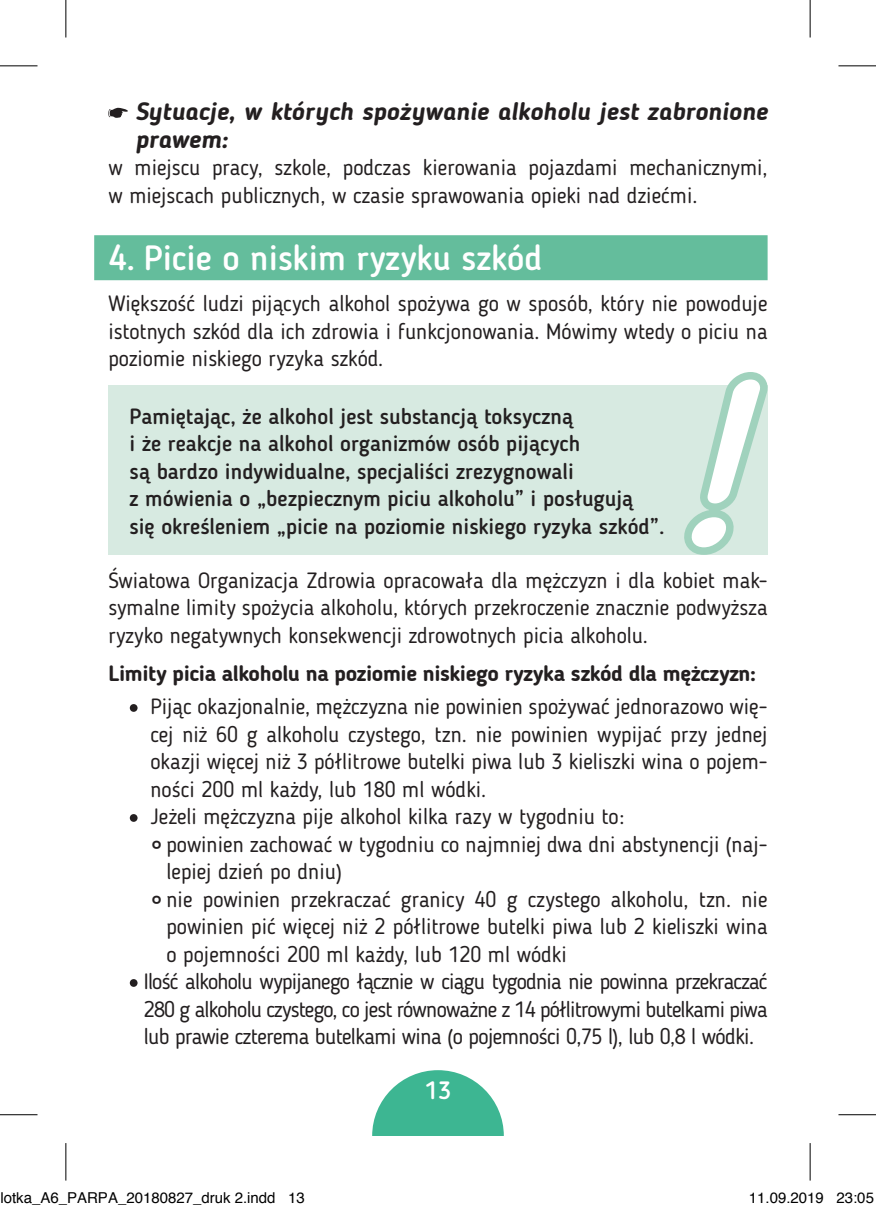
<style>
.page{position:relative;width:876px;height:1211px;background:#fff}
.page>*{position:absolute;margin:0;border:0;box-sizing:border-box;transform-origin:0 0}
.t1{font:500 35px "Blogger Sans";color:#fff}
._4level_italic_witho{font:italic 700 25px/27.5px "Blogger Sans";color:#231f20}
.t2{font:500 25px "Blogger Sans";color:#fff}
._1level{font:22px/27.5px "Blogger Sans";color:#231f20;text-align:justify}
.ramkowy{font:500 22px/27.5px "Blogger Sans";color:#231f20}
._1level-2{font:700 22px "Blogger Sans";letter-spacing:-.02em;color:#231f20}
.t3{font:15px "Helvetica";color:#000}
.s1{font-size:50px}
.s2{font-size:30px}
</style>
<div class="page">
<svg style="left:372px;top:1070px;width:132px;height:66px"></svg>
<div style="left:94px;top:235px;width:673px;height:45px;background:#64bd9c"></div>
<svg style="left:108px;top:108px;width:20px;height:10px"></svg>
<div style="left:108px;top:386px;width:659px;height:169px;background:#d7eae1"></div>
<svg style="left:678px;top:372px;width:90px;height:183px"></svg>
<svg style="left:809px;top:0;width:1px;height:37px"></svg>
<svg style="left:809px;top:1143px;width:1px;height:38px"></svg>
<hr style="left:0;top:65px;width:38px;height:1px;background:#000">
<hr style="left:838px;top:65px;width:38px;height:1px;background:#000">
<hr style="left:0;top:1114px;width:38px;height:1px;background:#000">
<hr style="left:838px;top:1114px;width:38px;height:1px;background:#000">
<hr style="left:65px;top:0;width:1px;height:37px;background:#000">
<hr style="left:65px;top:1143px;width:1px;height:38px;background:#000">
<hr style="left:810px;top:0;width:1px;height:37px;background:#000">
<hr style="left:810px;top:1143px;width:1px;height:38px;background:#000">
<p class="_4level_italic_witho" style="left:135px;top:98px;width:634px">Sytuacje, w których spożywanie alkoholu jest zabronione prawem:</p>
<p class="_1level" style="left:108px;top:154px;width:661px">w miejscu pracy, szkole, podczas kierowania pojazdami mechanicznymi, w miejscach publicznych, w czasie sprawowania opieki nad dziećmi.</p>
<p class="t1" style="left:108px;top:236px;width:436px">4. Picie o niskim ryzyku szkód</p>
<p class="_1level" style="left:108px;top:290px;width:661px">Większość ludzi pijących alkohol spożywa go w sposób, który nie powoduje istotnych szkód dla ich zdrowia i funkcjonowania. Mówimy wtedy o piciu na poziomie niskiego ryzyka szkód.</p>
<p class="ramkowy" style="left:130px;top:402px;width:536px">Pamiętając, że alkohol jest substancją toksyczną<br>i że reakcje na alkohol organizmów osób pijących<br>są bardzo indywidualne, specjaliści zrezygnowali<br>z mówienia o „bezpiecznym piciu alkoholu” i posługują<br>się określeniem „picie na poziomie niskiego ryzyka szkód”.</p>
<p class="_1level" style="left:108px;top:566px;width:661px">Światowa Organizacja Zdrowia opracowała dla mężczyzn i dla kobiet mak&shy;symalne limity spożycia alkoholu, których przekroczenie znacznie podwyższa ryzyko negatywnych konsekwencji zdrowotnych picia alkoholu.</p>
<p class="_1level-2" style="left:108px;top:660px;width:649px">Limity picia alkoholu na poziomie niskiego ryzyka szkód dla mężczyzn:</p>
<p class="_1level" style="left:150px;top:693px;width:619px;text-indent:-24px"><span class="s1">•</span> Pijąc okazjonalnie, mężczyzna nie powinien spożywać jednorazowo wię&shy;cej niż 60 g alkoholu czystego, tzn. nie powinien wypijać przy jednej okazji więcej niż 3 półlitrowe butelki piwa lub 3 kieliszki wina o pojem&shy;ności 200 ml każdy, lub 180 ml wódki.</p>
<p class="_1level" style="left:126px;top:803px;width:500px"><span class="s1">•</span> Jeżeli mężczyzna pije alkohol kilka razy w tygodniu to:</p>
<p class="_1level" style="left:166px;top:830px;width:603px;text-indent:-16px"><span class="s2">°</span> powinien zachować w tygodniu co najmniej dwa dni abstynencji (naj&shy;lepiej dzień po dniu)</p>
<p class="_1level" style="left:166px;top:885px;width:603px;text-indent:-16px"><span class="s2">°</span> nie powinien przekraczać granicy 40 g czystego alkoholu, tzn. nie powinien pić więcej niż 2 półlitrowe butelki piwa lub 2 kieliszki wina o pojemności 200 ml każdy, lub 120 ml wódki</p>
<p class="_1level" style="left:144px;top:968px;width:625px;text-indent:-18px"><span class="s1">•</span>Ilość alkoholu wypijanego łącznie w ciągu tygodnia nie powinna przekraczać 280 g alkoholu czystego, co jest równoważne z 14 półlitrowymi butelkami piwa lub prawie czterema butelkami wina (o pojemności 0,75 l), lub 0,8 l wódki.</p>
<p class="t2" style="left:425px;top:1075px;width:28px">13</p>
<p class="t3" style="left:0;top:1187px;width:306px">lotka_A6_PARPA_20180827_druk 2.indd 13</p>
<p class="t3" style="left:749px;top:1187px;width:127px">11.09.2019 23:05</p>
</div>
